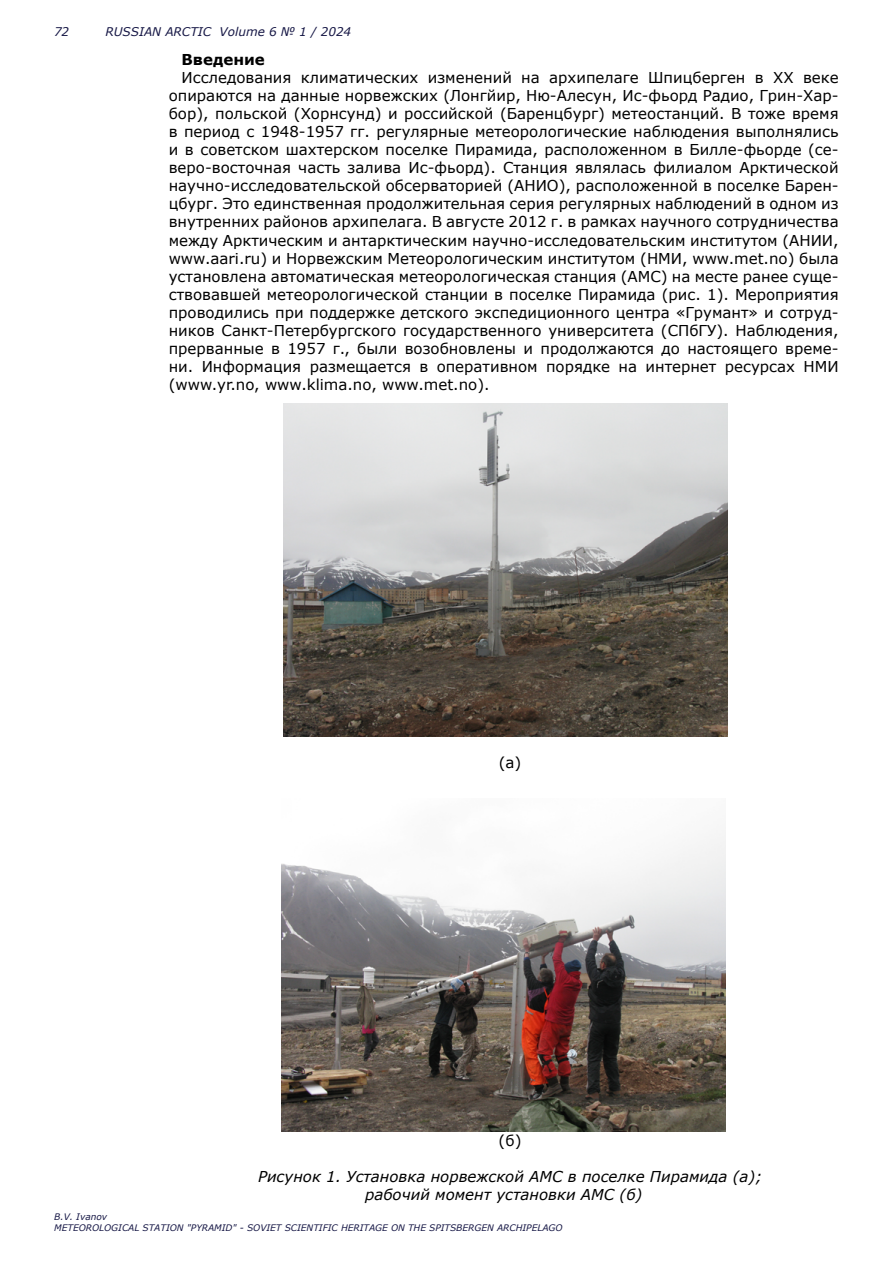
<style>
.page{position:relative;width:893px;height:1263px;background:#fff}
.page>*{position:absolute;margin:0;border:0;box-sizing:border-box;transform-origin:0 0}
.t1{font:15px/18px "Verdana";color:#000;text-align:justify}
.t2{font:italic 15px/18px "Verdana";color:#000}
.t3{font:700 15px "Verdana";color:#000}
.t4{font:italic 12px "Verdana";color:#171846}
.t5{font:italic 9px/10.8px "Verdana";color:#171846}
</style>
<div class="page">
<img style="left:283px;top:404px;width:445px;height:332px">
<img style="left:281px;top:832px;width:445px;height:299px">
<p class="t4" style="left:54px;top:24px;width:17px">72</p>
<p class="t4" style="left:105px;top:24px;width:247px">RUSSIAN ARCTIC Volume 6 № 1 / 2024</p>
<p class="t3" style="left:181px;top:49px;width:85px">Введение</p>
<p class="t1" style="left:169px;top:69px;width:671px;text-indent:13px">Исследования климатических изменений на архипелаге Шпицберген в ХХ веке опираются на данные норвежских (Лонгйир, Ню-Алесун, Ис-фьорд Радио, Грин-Хар&shy;бор), польской (Хорнсунд) и российской (Баренцбург) метеостанций. В тоже время в период с 1948-1957 гг. регулярные метеорологические наблюдения выполнялись и в советском шахтерском поселке Пирамида, расположенном в Билле-фьорде (се&shy;веро-восточная часть залива Ис-фьорд). Cтанция являлась филиалом Арктической научно-исследовательской обсерваторией (АНИО), расположенной в поселке Барен&shy;цбург. Это единственная продолжительная серия регулярных наблюдений в одном из внутренних районов архипелага. В августе 2012 г. в рамках научного сотрудничества между Арктическим и антарктическим научно-исследовательским институтом (АНИИ, www.aari.ru) и Норвежским Метеорологическим институтом (НМИ, www.met.no) была установлена автоматическая метеорологическая станция (АМС) на месте ранее суще&shy;ствовавшей метеорологической станции в поселке Пирамида (рис. 1). Мероприятия проводились при поддержке детского экспедиционного центра «Грумант» и сотруд&shy;ников Санкт-Петербургского государственного университета (СПбГУ). Наблюдения, прерванные в 1957 г., были возобновлены и продолжаются до настоящего време&shy;ни. Информация размещается в оперативном порядке на интернет ресурсах НМИ (www.yr.no, www.klima.no, www.met.no).</p>
<p class="t1" style="left:499px;top:753px;width:24px">(а)</p>
<p class="t1" style="left:499px;top:1131px;width:24px">(б)</p>
<p class="t2" style="left:365px;top:1167px;width:399px;text-indent:-107px">Рисунок 1. Установка норвежской АМС в поселке Пирамида (а); рабочий момент установки АМС (б)</p>
<p class="t5" style="left:54px;top:1211px;width:510px">B.V. Ivanov<br>METEOROLOGICAL STATION "PYRAMID" - SOVIET SCIENTIFIC HERITAGE ON THE SPITSBERGEN ARCHIPELAGO</p>
</div>
